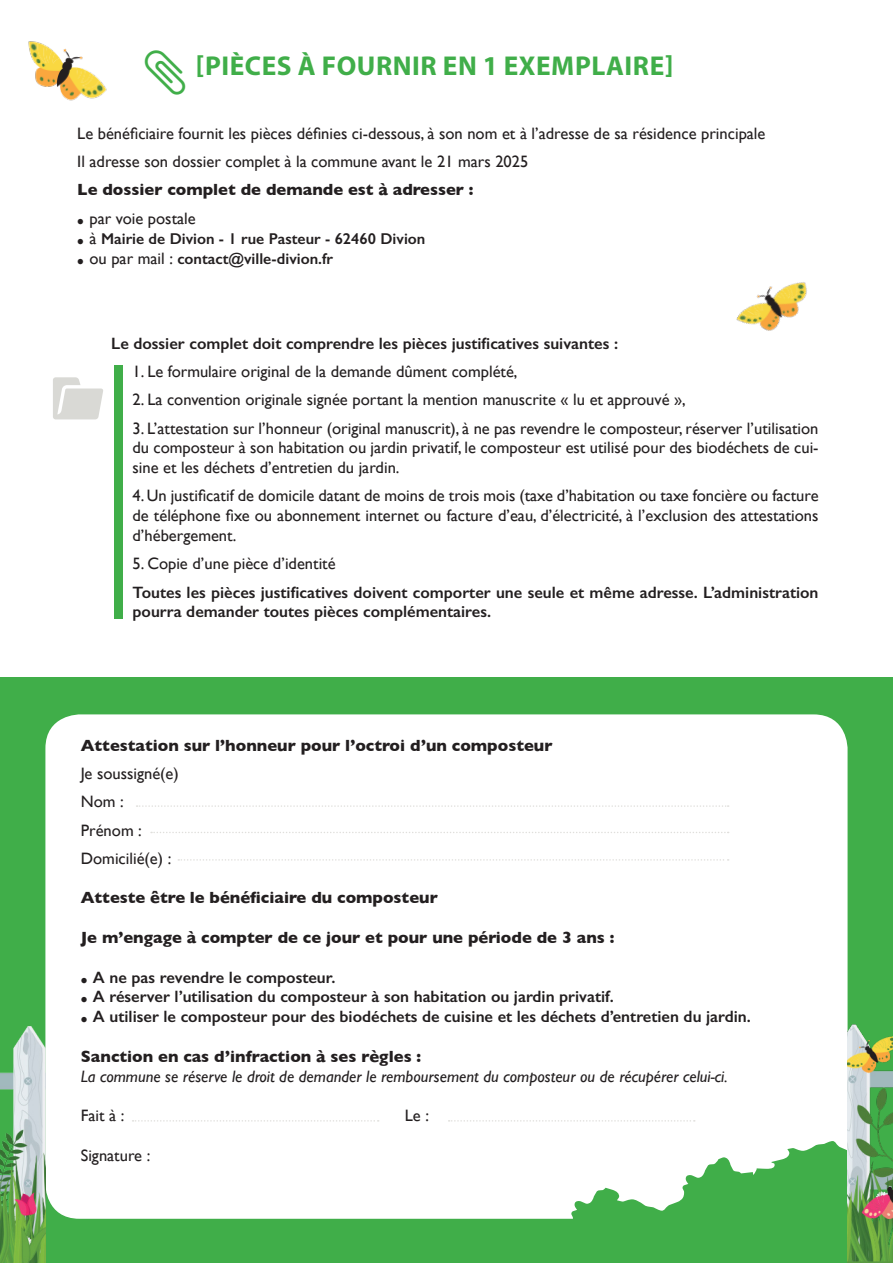
<style>
.page{position:relative;width:893px;height:1263px;background:#fff}
.page>*{position:absolute;margin:0;border:0;box-sizing:border-box;transform-origin:0 0}
.t1{font:63.15px "Breezi Icon Set";color:#d9d9d5}
.t2{font:700 27.3px "Myriad Pro";letter-spacing:.02em;color:#40ae49}
.t3{font:16.5px/19.8px "Gill Sans";color:#231f20;text-align:justify}
.t4{font:600 16.5px/19.8px "Gill Sans";color:#231f20}
.t5{font:700 16.5px "Gill Sans";color:#231f20}
.t6{font:italic 16.5px "Gill Sans";color:#231f20}
.t7{font:600 15.75px/20px "Gill Sans";color:#231f20}
.s1{font-weight:800}
.s2{font-weight:800;font-size:16.5px}
.s3{font-weight:400;font-size:16.5px}
</style>
<div class="page">
<div style="left:114px;top:365px;width:9px;height:254px;background:#40ae49"></div>
<div style="left:0;top:678px;width:893px;height:585px;background:#40ae49"></div>
<div style="left:45px;top:714px;width:802px;height:505px;background:#fff;border-radius:34px"></div>
<svg style="left:137px;top:805px;width:592px;height:2px"></svg>
<svg style="left:151px;top:832px;width:578px;height:1px"></svg>
<svg style="left:178px;top:859px;width:551px;height:2px"></svg>
<svg style="left:133px;top:1120px;width:246px;height:1px"></svg>
<svg style="left:449px;top:1120px;width:246px;height:1px"></svg>
<svg style="left:45px;top:1141px;width:802px;height:122px"></svg>
<img style="left:0;top:1026px;width:45px;height:237px">
<img style="left:28px;top:41px;width:79px;height:60px">
<img style="left:736px;top:282px;width:71px;height:49px">
<img style="left:847px;top:988px;width:46px;height:275px">
<p class="t2" style="left:196px;top:48px;width:479px">[PIÈCES À FOURNIR EN 1 EXEMPLAIRE]</p>
<p class="t3" style="left:77px;top:123px;width:690px">Le bénéficiaire fournit les pièces définies ci-dessous, à son nom et à l’adresse de sa résidence principale</p>
<p class="t3" style="left:77px;top:151px;width:453px">Il adresse son dossier complet à la commune avant le 21 mars 2025</p>
<p class="t5" style="left:77px;top:177px;width:398px">Le dossier complet de demande est à adresser :</p>
<p class="t3" style="left:77px;top:208px;width:120px"><span class="s1">.</span> par voie postale</p>
<p class="t7" style="left:77px;top:228px;width:350px"><span class="s2">.</span> <span class="s3">à</span> Mairie de Divion - 1 rue Pasteur - 62460 Divion <span class="s2">.</span> <span class="s3">ou par mail :</span> contact@ville-divion.fr</p>
<p class="t1" style="left:50px;top:372px;width:57px">f</p>
<p class="t4" style="left:111px;top:333px;width:508px">Le dossier complet doit comprendre les pièces justificatives suivantes :</p>
<p class="t3" style="left:133px;top:361px;width:387px">1. Le formulaire original de la demande dûment complété,</p>
<p class="t3" style="left:133px;top:390px;width:555px">2. La convention originale signée portant la mention manuscrite « lu et approuvé »,</p>
<p class="t3" style="left:133px;top:418px;width:687px">3. L’attestation sur l’honneur (original manuscrit), à ne pas revendre le composteur, réserver l’utilisation du composteur à son habitation ou jardin privatif, le composteur est utilisé pour des biodéchets de cui&shy;sine et les déchets d’entretien du jardin.</p>
<p class="t3" style="left:133px;top:486px;width:687px">4. Un justificatif de domicile datant de moins de trois mois (taxe d’habitation ou taxe foncière ou facture de téléphone fixe ou abonnement internet ou facture d’eau, d’électricité, à l’exclusion des attestations d’hébergement.</p>
<p class="t3" style="left:133px;top:554px;width:205px">5. Copie d’une pièce d’identité</p>
<p class="t4" style="left:133px;top:582px;width:687px">Toutes les pièces justificatives doivent comporter une seule et même adresse. L’administration pourra demander toutes pièces complémentaires.</p>
<p class="t5" style="left:81px;top:732px;width:473px">Attestation sur l’honneur pour l’octroi d’un composteur</p>
<p class="t3" style="left:81px;top:763px;width:100px">Je soussigné(e)</p>
<p class="t3" style="left:81px;top:792px;width:44px">Nom :</p>
<p class="t3" style="left:81px;top:820px;width:63px">Prénom :</p>
<p class="t3" style="left:81px;top:848px;width:92px">Domicilié(e) :</p>
<p class="t5" style="left:81px;top:885px;width:359px">Atteste être le bénéficiaire du composteur</p>
<p class="t5" style="left:81px;top:924px;width:535px">Je m’engage à compter de ce jour et pour une période de 3 ans :</p>
<p class="t4" style="left:81px;top:967px;width:256px"><span class="s1">.</span> A ne pas revendre le composteur.</p>
<p class="t4" style="left:81px;top:987px;width:535px"><span class="s1">.</span> A réserver l’utilisation du composteur à son habitation ou jardin privatif.</p>
<p class="t4" style="left:81px;top:1007px;width:672px"><span class="s1">.</span> A utiliser le composteur pour des biodéchets de cuisine et les déchets d’entretien du jardin.</p>
<p class="t5" style="left:81px;top:1043px;width:342px">Sanction en cas d’infraction à ses règles :</p>
<p class="t6" style="left:81px;top:1067px;width:648px">La commune se réserve le droit de demander le remboursement du composteur ou de récupérer celui-ci.</p>
<p class="t3" style="left:81px;top:1106px;width:45px">Fait à :</p>
<p class="t3" style="left:405px;top:1106px;width:26px">Le :</p>
<p class="t3" style="left:81px;top:1145px;width:71px">Signature :</p>
</div>
